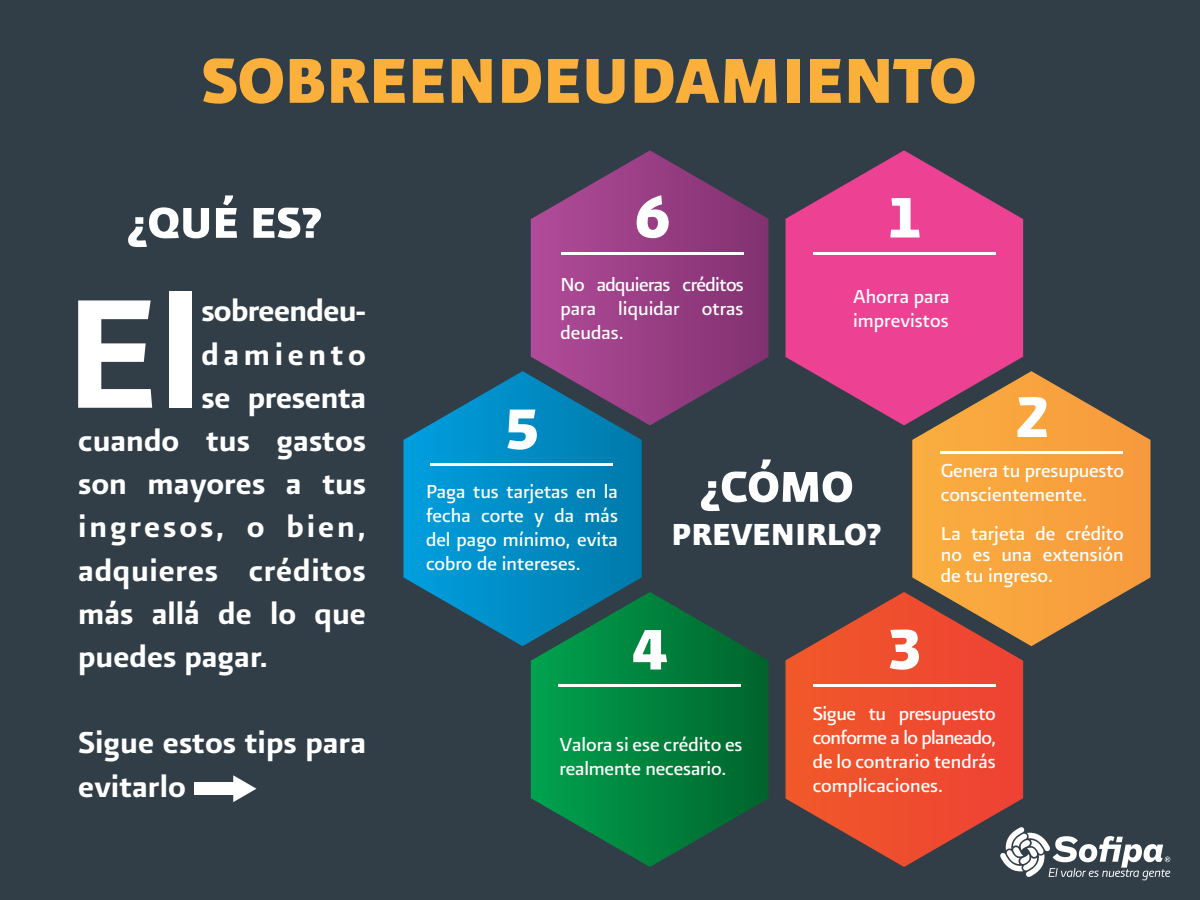
<style>
.page{position:relative;width:1200px;height:900px;background:#313e48}
.page>*{position:absolute;margin:0;border:0;box-sizing:border-box;transform-origin:0 0}
.t1{font:184.95px "Presidencia Firme";color:#fff}
.t2{font:75px "Presidencia Fuerte";color:#fbb03b}
.t3{font:67.5px "Presidencia Fuerte";color:#fff}
.t4{font:51px "Presidencia Fuerte";color:#fff}
.t5{font:36px/43.2px "Presidencia Firme";color:#fff}
.t6{font:36px "Presidencia Firme";letter-spacing:.02em;color:#fff}
.t7{font:36px "Presidencia Firme";letter-spacing:.08em;color:#fff}
.t8{font:36px "Presidencia Firme";letter-spacing:-.02em;color:#fff}
.t9{font:36px "Presidencia Fuerte";color:#fff}
.t10{font:36px "Presidencia Firme";letter-spacing:.13em;color:#fff}
.t11{font:22.5px/24px "Presidencia Base";color:#fff;text-align:justify}
</style>
<div class="page">
<svg style="left:531px;top:592px;width:237px;height:275px"></svg>
<svg style="left:531px;top:150px;width:237px;height:275px"></svg>
<svg style="left:404px;top:371px;width:238px;height:275px"></svg>
<svg style="left:786px;top:150px;width:237px;height:275px;fill:#ed4193"></svg>
<svg style="left:786px;top:592px;width:237px;height:275px"></svg>
<svg style="left:912px;top:371px;width:238px;height:275px"></svg>
<hr style="left:561px;top:252px;width:183px;height:3px;background:#fff">
<hr style="left:813px;top:252px;width:183px;height:3px;background:#fff">
<hr style="left:940px;top:452px;width:184px;height:2px;background:#fff">
<hr style="left:813px;top:684px;width:183px;height:3px;background:#fff">
<hr style="left:558px;top:684px;width:183px;height:3px;background:#fff">
<hr style="left:430px;top:464px;width:184px;height:2px;background:#fff">
<svg style="left:1000px;top:827px;width:170px;height:53px"></svg>
<div style="left:194px;top:783px;width:41px;height:12px;background:#fff"></div>
<svg style="left:233px;top:775px;width:24px;height:27px"></svg>
<h2 class="t2" style="left:201px;top:39px;width:776px">SOBREENDEUDAMIENTO</h2>
<h3 class="t4" style="left:127px;top:194px;width:196px">¿QUÉ ES?</h3>
<h1 class="t1" style="left:64px;top:247px;width:139px">El</h1>
<h3 class="t8" style="left:201px;top:290px;width:166px">sobreendeu-</h3>
<h3 class="t10" style="left:201px;top:333px;width:166px">damiento</h3>
<h3 class="t5" style="left:201px;top:375px;width:167px">se presenta</h3>
<h3 class="t5" style="left:78px;top:418px;width:289px">cuando tus gastos</h3>
<h3 class="t5" style="left:78px;top:461px;width:289px">son mayores a tus</h3>
<h3 class="t7" style="left:78px;top:506px;width:289px">ingresos, o bien,</h3>
<h3 class="t6" style="left:78px;top:549px;width:289px">adquieres créditos</h3>
<h3 class="t5" style="left:78px;top:591px;width:289px">más allá de lo que</h3>
<h3 class="t5" style="left:78px;top:634px;width:191px">puedes pagar.</h3>
<h3 class="t5" style="left:78px;top:720px;width:289px">Sigue estos tips para evitarlo</h3>
<h3 class="t3" style="left:634px;top:180px;width:39px">6</h3>
<h3 class="t3" style="left:886px;top:180px;width:39px">1</h3>
<p class="t11" style="left:561px;top:272px;width:185px">No adquieras créditos para liquidar otras deudas.</p>
<h3 class="t3" style="left:503px;top:391px;width:39px">5</h3>
<p class="t11" style="left:853px;top:283px;width:98px">Ahorra para imprevistos</p>
<h3 class="t3" style="left:1013px;top:379px;width:39px">2</h3>
<p class="t11" style="left:426px;top:479px;width:193px">Paga tus tarjetas en la fecha corte y da más del pago mínimo, evita cobro de intereses.</p>
<h3 class="t4" style="left:700px;top:458px;width:155px">¿CÓMO</h3>
<h3 class="t9" style="left:672px;top:514px;width:211px">PREVENIRLO?</h3>
<h3 class="t3" style="left:631px;top:612px;width:39px">4</h3>
<h3 class="t3" style="left:886px;top:612px;width:39px">3</h3>
<p class="t11" style="left:941px;top:458px;width:185px">Genera tu presupuesto conscientemente.</p>
<p class="t11" style="left:941px;top:523px;width:184px;line-height:21px">La tarjeta de crédito no es una extensión de tu ingreso.</p>
<p class="t11" style="left:560px;top:732px;width:185px">Valora si ese crédito es realmente necesario.</p>
<p class="t11" style="left:813px;top:701px;width:185px">Sigue tu presupuesto conforme a lo planeado, de lo contrario tendrás complicaciones.</p>
</div>
